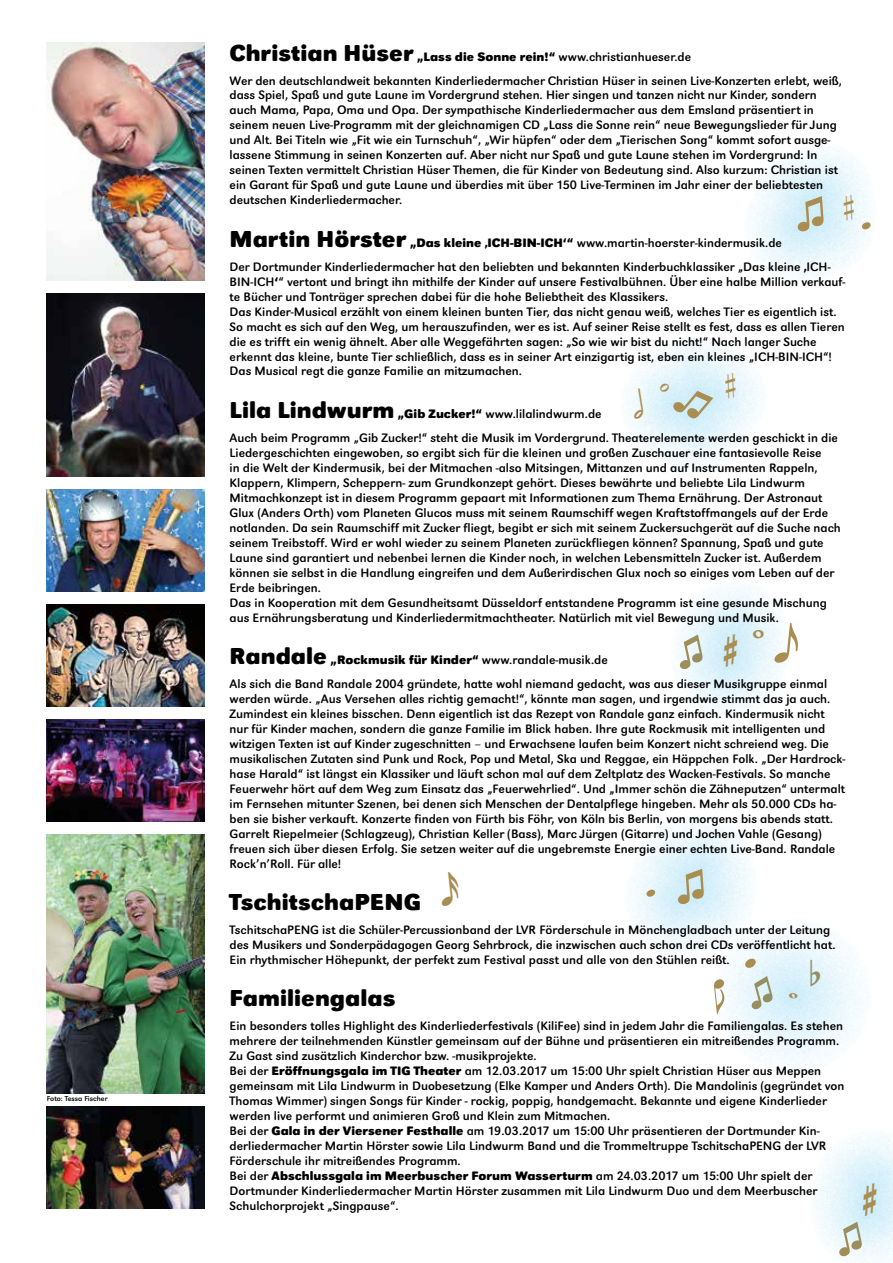
<style>
.page{position:relative;width:893px;height:1263px;background:#fff}
.page>*{position:absolute;margin:0;border:0;box-sizing:border-box;transform-origin:0 0}
.t1{font:60px "Musical P01";color:#a98d51}
.t2{font:48px "Musical P01";color:#a98d51}
.t3{font:36px "Musical P01";color:#a98d51}
.t4{font:24px "URW Grotesk T Bold Ro 1";color:#000}
.t5{font:12.75px/15px "URW Grotesk T Regular Ro 1";color:#000}
.t6{font:12.75px "URW Grotesk T Bold Ro 1";color:#000}
.t7{font:7.5px "URW Grotesk T Regular Ro 1";color:#000}
.s1{font-family:"URW Grotesk T Bold Ro 1";font-size:24px}
.s2{font-family:"URW Grotesk T Bold Ro 1"}
.s3{font-size:24px}
.s4{font-family:"URW Grotesk T Regular Ro 1"}
</style>
<div class="page">
<img style="left:47px;top:43px;width:157px;height:238px">
<img style="left:47px;top:294px;width:157px;height:182px">
<img style="left:47px;top:489px;width:157px;height:102px">
<img style="left:47px;top:604px;width:157px;height:102px">
<img style="left:47px;top:1107px;width:157px;height:102px">
<img style="left:47px;top:719px;width:157px;height:102px">
<img style="left:47px;top:834px;width:157px;height:260px">
<svg style="left:748px;top:144px;width:125px;height:136px"></svg>
<svg style="left:629px;top:583px;width:264px;height:680px"></svg>
<svg style="left:623px;top:338px;width:140px;height:132px"></svg>
<p class="t7" style="left:47px;top:1094px;width:62px">Foto: Tessa Fischer</p>
<p class="t5" style="left:230px;top:44px;width:614px;line-height:24px"><span class="s1">Christian Hüser</span> <span class="s2">„Lass die Sonne rein!“</span> www.christianhueser.de<br>Wer den deutschlandweit bekannten Kinderliedermacher Christian Hüser in seinen Live-Konzerten erlebt, weiß,</p>
<p class="t5" style="left:230px;top:88px;width:610px">dass Spiel, Spaß und gute Laune im Vordergrund stehen. Hier singen und tanzen nicht nur Kinder, sondern auch Mama, Papa, Oma und Opa. Der sympathische Kinderliedermacher aus dem Emsland präsentiert in seinem neuen Live-Programm mit der gleichnamigen CD „Lass die Sonne rein“ neue Bewegungslieder für Jung und Alt. Bei Titeln wie „Fit wie ein Turnschuh“, „Wir hüpfen“ oder dem „Tierischen Song“ kommt sofort ausge&shy;lassene Stimmung in seinen Konzerten auf. Aber nicht nur Spaß und gute Laune stehen im Vordergrund: In seinen Texten vermittelt Christian Hüser Themen, die für Kinder von Bedeutung sind. Also kurzum: Christian ist ein Garant für Spaß und gute Laune und überdies mit über 150 Live-Terminen im Jahr einer der beliebtesten deutschen Kinderliedermacher.</p>
<p class="t5" style="left:230px;top:230px;width:603px;line-height:24px"><span class="s1">Martin Hörster</span> <span class="s2">„Das kleine ‚ICH-BIN-ICH‘“</span> www.martin-hoerster-kindermusik.de<br>Der Dortmunder Kinderliedermacher hat den beliebten und bekannten Kinderbuchklassiker „Das kleine <span class="s2">‚</span>ICH-</p>
<p class="t5" style="left:230px;top:274px;width:617px">BIN-ICH<span class="s2">‘</span>“ vertont und bringt ihn mithilfe der Kinder auf unsere Festivalbühnen. Über eine halbe Million verkauf&shy;te Bücher und Tonträger sprechen dabei für die hohe Beliebtheit des Klassikers.<br>Das Kinder-Musical erzählt von einem kleinen bunten Tier, das nicht genau weiß, welches Tier es eigentlich ist.<br>So macht es sich auf den Weg, um herauszufinden, wer es ist. Auf seiner Reise stellt es fest, dass es allen Tieren die es trifft ein wenig ähnelt. Aber alle Weggefährten sagen: „So wie wir bist du nicht!“ Nach langer Suche erkennt das kleine, bunte Tier schließlich, dass es in seiner Art einzigartig ist, eben ein kleines „ICH-BIN-ICH“!<br>Das Musical regt die ganze Familie an mitzumachen.</p>
<p class="t5" style="left:230px;top:401px;width:610px;line-height:24px"><span class="s1">Lila Lindwurm</span> <span class="s2">„Gib Zucker!“</span> www.lilalindwurm.de<br>Auch beim Programm „Gib Zucker!“ steht die Musik im Vordergrund. Theaterelemente werden geschickt in die</p>
<p class="t5" style="left:230px;top:445px;width:613px">Liedergeschichten eingewoben, so ergibt sich für die kleinen und großen Zuschauer eine fantasievolle Reise<br>in die Welt der Kindermusik, bei der Mitmachen -also Mitsingen, Mittanzen und auf Instrumenten Rappeln, Klappern, Klimpern, Scheppern- zum Grundkonzept gehört. Dieses bewährte und beliebte Lila Lindwurm Mitmachkonzept ist in diesem Programm gepaart mit Informationen zum Thema Ernährung. Der Astronaut Glux (Anders Orth) vom Planeten Glucos muss mit seinem Raumschiff wegen Kraftstoffmangels auf der Erde notlanden. Da sein Raumschiff mit Zucker fliegt, begibt er sich mit seinem Zuckersuchgerät auf die Suche nach seinem Treibstoff. Wird er wohl wieder zu seinem Planeten zurückfliegen können? Spannung, Spaß und gute Laune sind garantiert und nebenbei lernen die Kinder noch, in welchen Lebensmitteln Zucker ist. Außerdem können sie selbst in die Handlung eingreifen und dem Außerirdischen Glux noch so einiges vom Leben auf der Erde beibringen.<br>Das in Kooperation mit dem Gesundheitsamt Düsseldorf entstandene Programm ist eine gesunde Mischung aus Ernährungsberatung und Kinderliedermitmachtheater. Natürlich mit viel Bewegung und Musik.</p>
<p class="t6" style="left:230px;top:652px;width:380px"><span class="s3">Randale</span> „Rockmusik für Kinder“ <span class="s4">www.randale-musik.de</span></p>
<p class="t5" style="left:230px;top:676px;width:618px">Als sich die Band Randale 2004 gründete, hatte wohl niemand gedacht, was aus dieser Musikgruppe einmal werden würde. „Aus Versehen alles richtig gemacht!“, könnte man sagen, und irgendwie stimmt das ja auch.<br>Zumindest ein kleines bisschen. Denn eigentlich ist das Rezept von Randale ganz einfach. Kindermusik nicht nur für Kinder machen, sondern die ganze Familie im Blick haben. Ihre gute Rockmusik mit intelligenten und witzigen Texten ist auf Kinder zugeschnitten – und Erwachsene laufen beim Konzert nicht schreiend weg. Die musikalischen Zutaten sind Punk und Rock, Pop und Metal, Ska und Reggae, ein Häppchen Folk. „Der Hardrock&shy;hase Harald“ ist längst ein Klassiker und läuft schon mal auf dem Zeltplatz des Wacken-Festivals. So manche Feuerwehr hört auf dem Weg zum Einsatz das „Feuerwehrlied“. Und „Immer schön die Zähneputzen“ untermalt im Fernsehen mitunter Szenen, bei denen sich Menschen der Dentalpflege hingeben. Mehr als 50.000 CDs ha&shy;ben sie bisher verkauft. Konzerte finden von Fürth bis Föhr, von Köln bis Berlin, von morgens bis abends statt.<br>Garrelt Riepelmeier (Schlagzeug), Christian Keller (Bass), Marc Jürgen (Gitarre) und Jochen Vahle (Gesang) freuen sich über diesen Erfolg. Sie setzen weiter auf die ungebremste Energie einer echten Live-Band. Randale Rock’n’Roll. Für alle!</p>
<h3 class="t4" style="left:230px;top:887px;width:193px">TschitschaPENG</h3>
<p class="t5" style="left:230px;top:922px;width:607px">TschitschaPENG ist die Schüler-Percussionband der LVR Förderschule in Mönchengladbach unter der Leitung des Musikers und Sonderpädagogen Georg Sehrbrock, die inzwischen auch schon drei CDs veröffentlicht hat.<br>Ein rhythmischer Höhepunkt, der perfekt zum Festival passt und alle von den Stühlen reißt.</p>
<h3 class="t4" style="left:230px;top:983px;width:167px">Familiengalas</h3>
<p class="t5" style="left:230px;top:1018px;width:616px">Ein besonders tolles Highlight des Kinderliederfestivals (KiliFee) sind in jedem Jahr die Familiengalas. Es stehen mehrere der teilnehmenden Künstler gemeinsam auf der Bühne und präsentieren ein mitreißendes Programm.<br>Zu Gast sind zusätzlich Kinderchor bzw. -musikprojekte.<br>Bei der <span class="s2">Eröffnungsgala im TIG Theater</span> am 12.03.2017 um 15:00 Uhr spielt Christian Hüser aus Meppen gemeinsam mit Lila Lindwurm in Duobesetzung (Elke Kamper und Anders Orth). Die Mandolinis (gegründet von Thomas Wimmer) singen Songs für Kinder - rockig, poppig, handgemacht. Bekannte und eigene Kinderlieder werden live performt und animieren Groß und Klein zum Mitmachen.<br>Bei der <span class="s2">Gala in der Viersener Festhalle</span> am 19.03.2017 um 15:00 Uhr präsentieren der Dortmunder Kin&shy;derliedermacher Martin Hörster sowie Lila Lindwurm Band und die Trommeltruppe TschitschaPENG der LVR Förderschule ihr mitreißendes Programm.</p>
<p class="t6" style="left:230px;top:1168px;width:584px"><span class="s4">Bei der</span> Abschlussgala im Meerbuscher Forum Wasserturm <span class="s4">am 24.03.2017 um 15:00 Uhr spielt der</span></p>
<p class="t5" style="left:230px;top:1183px;width:589px">Dortmunder Kinderliedermacher Martin Hörster zusammen mit Lila Lindwurm Duo und dem Meerbuscher<br>Schulchorprojekt „Singpause“.</p>
<h2 class="t2" style="left:660px;top:354px;width:10px">}</h2>
<h3 class="t3" style="left:751px;top:604px;width:16px">A</h3>
<h1 class="t1" style="left:745px;top:920px;width:13px">{</h1>
<h3 class="t3" style="left:808px;top:952px;width:16px">a</h3>
</div>
